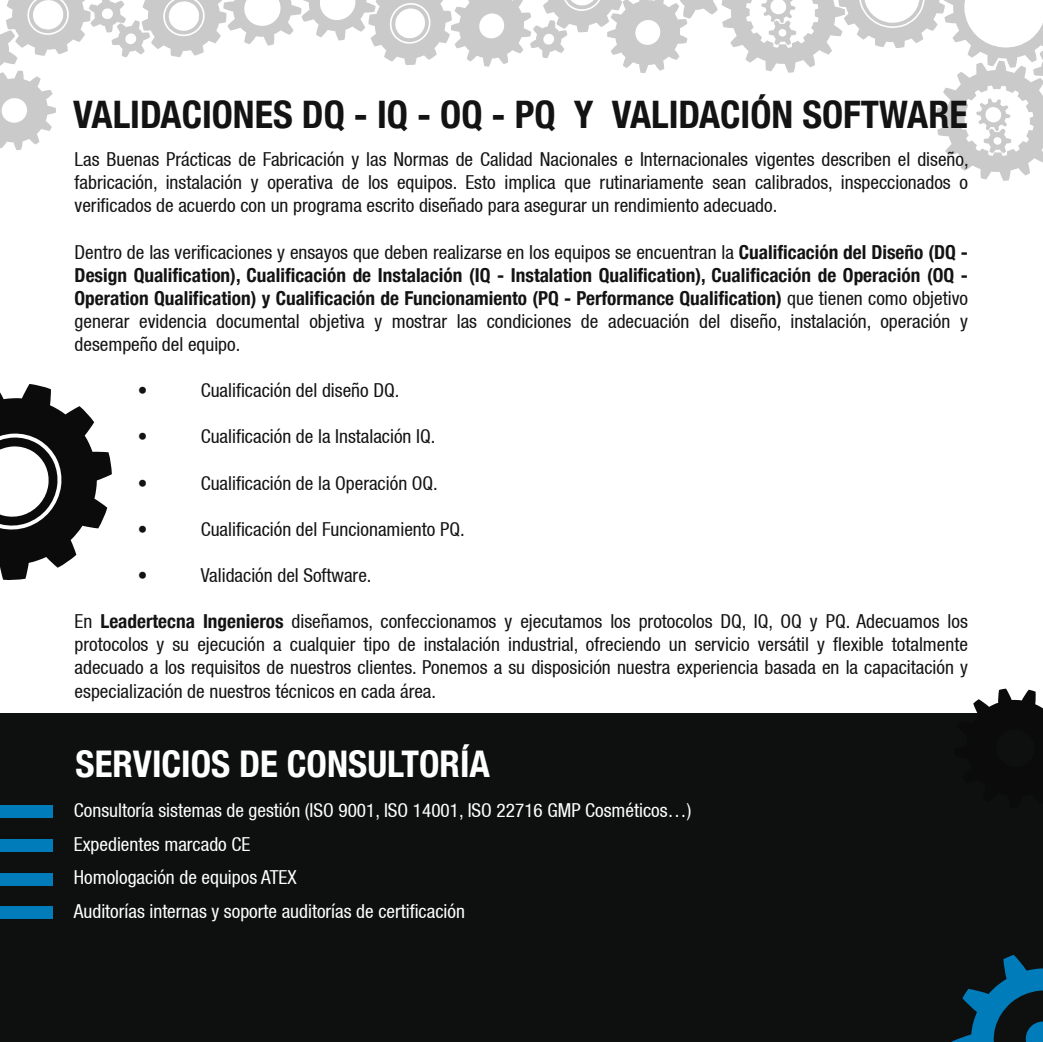
<style>
.page{position:relative;width:1043px;height:1042px;background:#fff}
.page>*{position:absolute;margin:0;border:0;box-sizing:border-box;transform-origin:0 0}
.t1{font:700 condensed 37.98px "Helvetica 77";color:#131313}
.t2{font:700 condensed 36.75px "Helvetica 77";color:#fff}
.t3{font:condensed 19.25px/23.1px "Helvetica 57";color:#131313;text-align:justify}
.t4{font:700 condensed 19.25px/23.1px "Helvetica 77";color:#131313}
.t5{font:condensed 19.25px/33.6px "Helvetica 57";color:#fff}
.s1{font-family:"Helvetica 77";font-weight:700}
.s2{font-family:"Helvetica 57";font-weight:400}
</style>
<div class="page">
<svg style="left:0;top:0;width:1042px;height:181px"></svg>
<div style="left:0;top:714px;width:1042px;height:328px;background:#0e1010"></div>
<svg style="left:0;top:384px;width:112px;height:196px"></svg>
<svg style="left:953px;top:688px;width:89px;height:26px"></svg>
<div style="left:0;top:805px;width:53px;height:12px;background:#007cbb"></div>
<div style="left:0;top:839px;width:53px;height:12px;background:#007cbb"></div>
<div style="left:0;top:906px;width:53px;height:13px;background:#007cbb"></div>
<div style="left:0;top:873px;width:53px;height:13px;background:#007cbb"></div>
<svg style="left:951px;top:955px;width:91px;height:87px"></svg>
<h1 class="t1" style="left:73px;top:91px;width:895px">VALIDACIONES DQ - IQ - OQ - PQ Y VALIDACIÓN SOFTWARE</h1>
<p class="t3" style="left:75px;top:148px;width:895px">Las Buenas Prácticas de Fabricación y las Normas de Calidad Nacionales e Internacionales vigentes describen el diseño, fabricación, instalación y operativa de los equipos. Esto implica que rutinariamente sean calibrados, inspeccionados o verificados de acuerdo con un programa escrito diseñado para asegurar un rendimiento adecuado.</p>
<p class="t3" style="left:75px;top:240px;width:894px">Dentro de las verificaciones y ensayos que deben realizarse en los equipos se encuentran la <span class="s1">Cualificación del Diseño (DQ -</span></p>
<p class="t4" style="left:75px;top:263px;width:894px">Design Qualification), Cualificación de Instalación (IQ - Instalation Qualification), Cualificación de Operación (OQ -<br>Operation Qualification) y Cualificación de Funcionamiento (PQ - Performance Qualification) <span class="s2">que tienen como objetivo</span></p>
<p class="t3" style="left:75px;top:309px;width:894px">generar evidencia documental objetiva y mostrar las condiciones de adecuación del diseño, instalación, operación y desempeño del equipo.</p>
<p class="t3" style="left:138px;top:379px;width:11px">•</p>
<p class="t3" style="left:201px;top:379px;width:200px">Cualificación del diseño DQ.</p>
<p class="t3" style="left:138px;top:425px;width:11px">•</p>
<p class="t3" style="left:201px;top:425px;width:236px">Cualificación de la Instalación IQ.</p>
<p class="t3" style="left:138px;top:471px;width:11px">•</p>
<p class="t3" style="left:201px;top:471px;width:238px">Cualificación de la Operación OQ.</p>
<p class="t3" style="left:138px;top:517px;width:11px">•</p>
<p class="t3" style="left:201px;top:517px;width:265px">Cualificación del Funcionamiento PQ.</p>
<p class="t3" style="left:138px;top:563px;width:11px">•</p>
<p class="t3" style="left:201px;top:563px;width:172px">Validación del Software.</p>
<p class="t3" style="left:75px;top:610px;width:894px">En <span class="s1">Leadertecna Ingenieros</span> diseñamos, confeccionamos y ejecutamos los protocolos DQ, IQ, OQ y PQ. Adecuamos los protocolos y su ejecución a cualquier tipo de instalación industrial, ofreciendo un servicio versátil y flexible totalmente adecuado a los requisitos de nuestros clientes. Ponemos a su disposición nuestra experiencia basada en la capacitación y especialización de nuestros técnicos en cada área.</p>
<h2 class="t2" style="left:76px;top:741px;width:416px">SERVICIOS DE CONSULTORÍA</h2>
<p class="t5" style="left:74px;top:793px;width:619px">Consultoría sistemas de gestión (ISO 9001, ISO 14001, ISO 22716 GMP Cosméticos…)<br>Expedientes marcado CE<br>Homologación de equipos ATEX<br>Auditorías internas y soporte auditorías de certificación</p>
</div>
